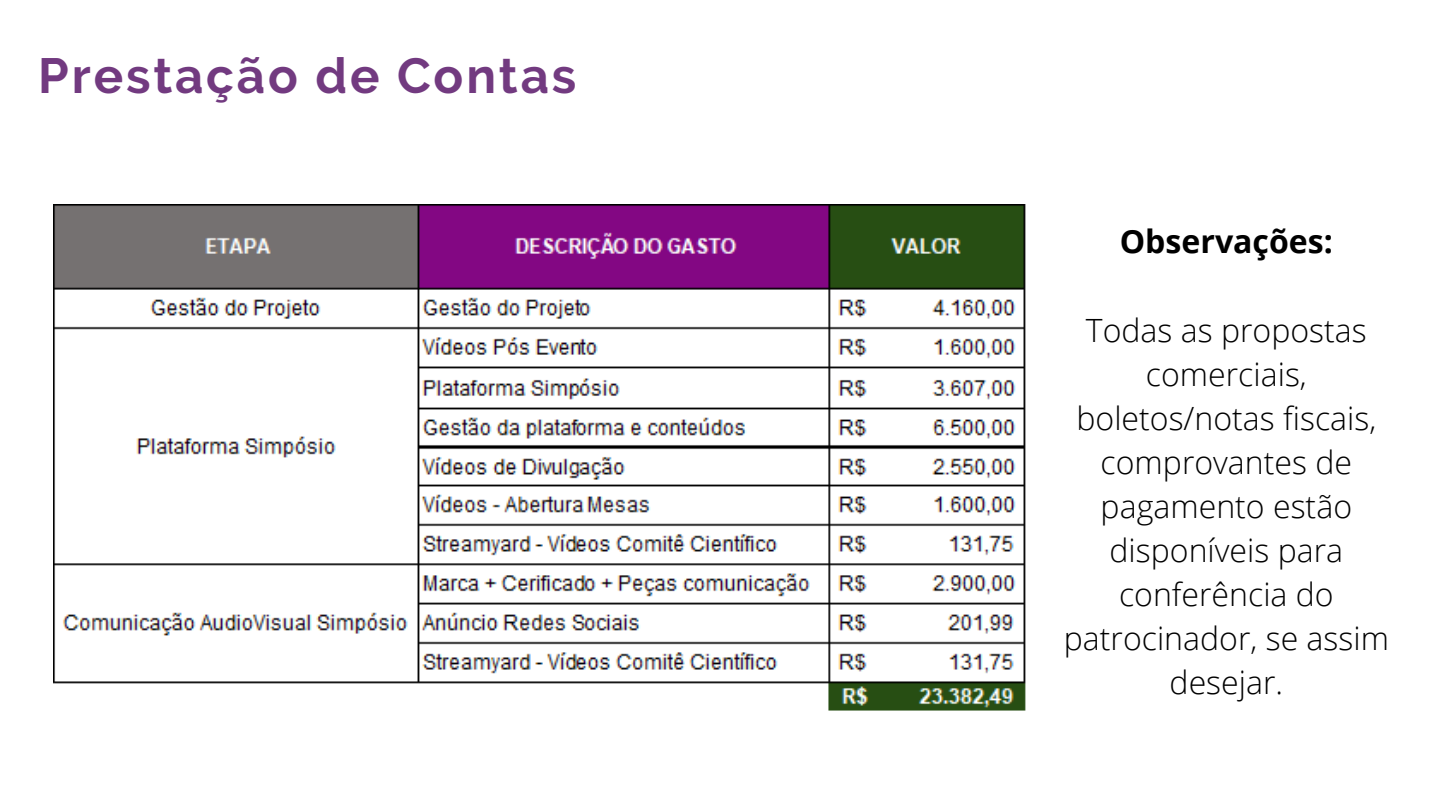
<style>
.page{position:relative;width:1440px;height:810px;background:#fff}
.page>*{position:absolute;margin:0;border:0;box-sizing:border-box;transform-origin:0 0}
.t1{font:700 49.2px "Raleway";letter-spacing:.06em;color:#723a80}
.t2{font:300 32.1px/44.1px "Open Sans";color:#000;text-align:center}
.t3{font:700 32.1px "Open Sans";color:#000}
</style>
<div class="page">
<img style="left:54px;top:204px;width:972px;height:507px">
<h1 class="t1" style="left:38px;top:47px;width:540px">Prestação de Contas</h1>
<p class="t3" style="left:1120px;top:219px;width:215px">Observações:</p>
<p class="t2" style="left:1064px;top:307px;width:327px">Todas as propostas comerciais, boletos/notas fiscais, comprovantes de pagamento estão disponíveis para conferência do patrocinador, se assim desejar.</p>
</div>
